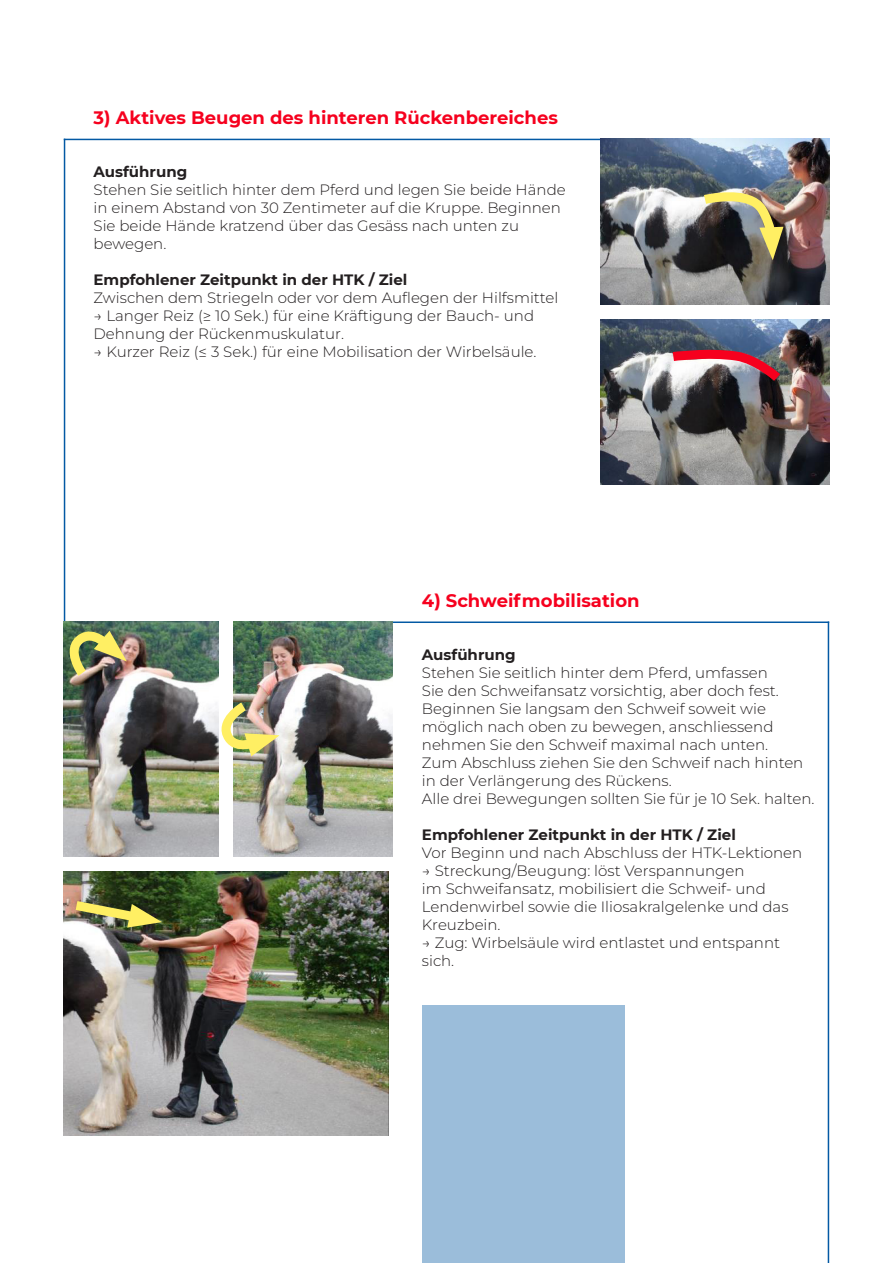
<style>
.page{position:relative;width:893px;height:1263px;background:#fff}
.page>*{position:absolute;margin:0;border:0;box-sizing:border-box;transform-origin:0 0}
.t1{font:700 18px "Montserrat";color:#f6001e}
.t2{font:300 15px/18px "Montserrat";color:#231f20}
.t3{font:700 15px "Montserrat";color:#231f20}
</style>
<div class="page">
<hr style="left:64px;top:139px;width:1px;height:712px;background:#0359a4">
<hr style="left:828px;top:621px;width:1px;height:642px;background:#0359a4">
<hr style="left:64px;top:139px;width:537px;height:1px;background:#0359a4">
<hr style="left:392px;top:621px;width:437px;height:2px;background:#0359a4">
<img style="left:601px;top:139px;width:228px;height:165px">
<img style="left:601px;top:319px;width:228px;height:165px">
<img style="left:64px;top:621px;width:154px;height:236px">
<img style="left:233px;top:621px;width:159px;height:236px">
<img style="left:64px;top:871px;width:325px;height:264px">
<div style="left:422px;top:1005px;width:203px;height:258px;background:#9bbdda"></div>
<img style="left:696px;top:189px;width:88px;height:71px">
<img style="left:664px;top:348px;width:122px;height:38px">
<img style="left:65px;top:618px;width:62px;height:64px">
<img style="left:218px;top:697px;width:62px;height:65px">
<img style="left:66px;top:895px;width:96px;height:34px">
<p class="t1" style="left:94px;top:104px;width:466px">3) Aktives Beugen des hinteren Rückenbereiches</p>
<p class="t3" style="left:94px;top:161px;width:95px">Ausführung</p>
<p class="t2" style="left:94px;top:180px;width:474px">Stehen Sie seitlich hinter dem Pferd und legen Sie beide Hände</p>
<p class="t2" style="left:94px;top:198px;width:469px">in einem Abstand von 30 Zentimeter auf die Kruppe. Beginnen</p>
<p class="t2" style="left:94px;top:216px;width:427px">Sie beide Hände kratzend über das Gesäss nach unten zu</p>
<p class="t2" style="left:94px;top:234px;width:74px">bewegen.</p>
<p class="t3" style="left:94px;top:269px;width:315px">Empfohlener Zeitpunkt in der HTK / Ziel</p>
<p class="t2" style="left:94px;top:288px;width:466px">Zwischen dem Striegeln oder vor dem Auflegen der Hilfsmittel</p>
<p class="t2" style="left:94px;top:306px;width:442px">→ Langer Reiz (≥ 10 Sek.) für eine Kräftigung der Bauch- und</p>
<p class="t2" style="left:94px;top:324px;width:252px">Dehnung der Rückenmuskulatur.</p>
<p class="t2" style="left:94px;top:342px;width:444px">→ Kurzer Reiz (≤ 3 Sek.) für eine Mobilisation der Wirbelsäule.</p>
<p class="t1" style="left:422px;top:587px;width:219px">4) Schweifmobilisation</p>
<p class="t3" style="left:422px;top:644px;width:95px">Ausführung</p>
<p class="t2" style="left:422px;top:663px;width:359px">Stehen Sie seitlich hinter dem Pferd, umfassen Sie den Schweifansatz vorsichtig, aber doch fest.<br>Beginnen Sie langsam den Schweif soweit wie möglich nach oben zu bewegen, anschliessend nehmen Sie den Schweif maximal nach unten.</p>
<p class="t2" style="left:422px;top:753px;width:383px">Zum Abschluss ziehen Sie den Schweif nach hinten in der Verlängerung des Rückens.</p>
<p class="t2" style="left:422px;top:789px;width:394px">Alle drei Bewegungen sollten Sie für je 10 Sek. halten.</p>
<p class="t3" style="left:422px;top:824px;width:315px">Empfohlener Zeitpunkt in der HTK / Ziel</p>
<p class="t2" style="left:422px;top:843px;width:382px">Vor Beginn und nach Abschluss der HTK-Lektionen</p>
<p class="t2" style="left:422px;top:861px;width:368px">→ Streckung/Beugung: löst Verspannungen<br>im Schweifansatz, mobilisiert die Schweif- und Lendenwirbel sowie die Iliosakralgelenke und das Kreuzbein.</p>
<p class="t2" style="left:422px;top:933px;width:360px">→ Zug: Wirbelsäule wird entlastet und entspannt sich.</p>
</div>
